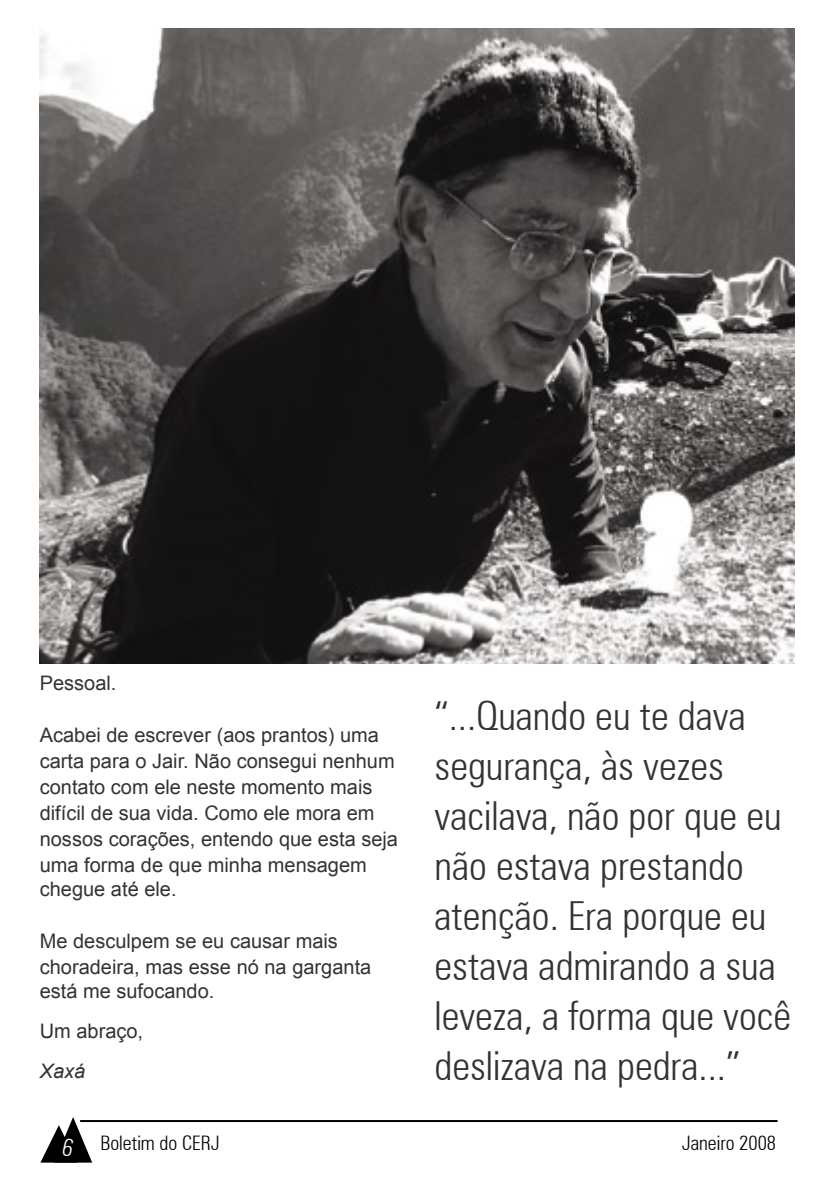
<style>
.page{position:relative;width:840px;height:1191px;background:#fff}
.page>*{position:absolute;margin:0;border:0;box-sizing:border-box;transform-origin:0 0}
.t1{font:300 condensed 40px/50px "Zurich BT";color:#333}
.t2{font:italic 300 condensed 24px "Zurich BT";color:#fff}
.t3{font:20px/26px "Arial";color:#333}
.t4{font:300 condensed 20px "Zurich BT";color:#000}
.t5{font:italic 20px "Arial";color:#333}
</style>
<div class="page">
<svg style="left:40px;top:1117px;width:52px;height:45px"></svg>
<hr style="left:80px;top:1120px;width:697px;height:2px;background:#000">
<img style="left:40px;top:28px;width:754px;height:635px">
<p class="t3" style="left:40px;top:670px;width:78px">Pessoal.</p>
<p class="t3" style="left:40px;top:722px;width:359px">Acabei de escrever (aos prantos) uma carta para o Jair. Não consegui nenhum contato com ele neste momento mais difícil de sua vida. Como ele mora em nossos corações, entendo que esta seja uma forma de que minha mensagem</p>
<p class="t3" style="left:40px;top:876px;width:138px">chegue até ele.</p>
<p class="t3" style="left:40px;top:928px;width:333px">Me desculpem se eu causar mais choradeira, mas esse nó na garganta</p>
<p class="t3" style="left:40px;top:971px;width:176px;line-height:40px">está me sufocando.<br>Um abraço,</p>
<p class="t5" style="left:40px;top:1058px;width:47px">Xaxá</p>
<h1 class="t1" style="left:434px;top:690px;width:358px">“...Quando eu te dava segurança, às vezes vacilava, não por que eu não estava prestando atenção. Era porque eu estava admirando a sua leveza, a forma que você deslizava na pedra...”</h1>
<p class="t2" style="left:62px;top:1132px;width:13px">6</p>
<p class="t4" style="left:100px;top:1130px;width:121px">Boletim do CERJ</p>
<p class="t4" style="left:681px;top:1130px;width:96px">Janeiro 2008</p>
</div>
